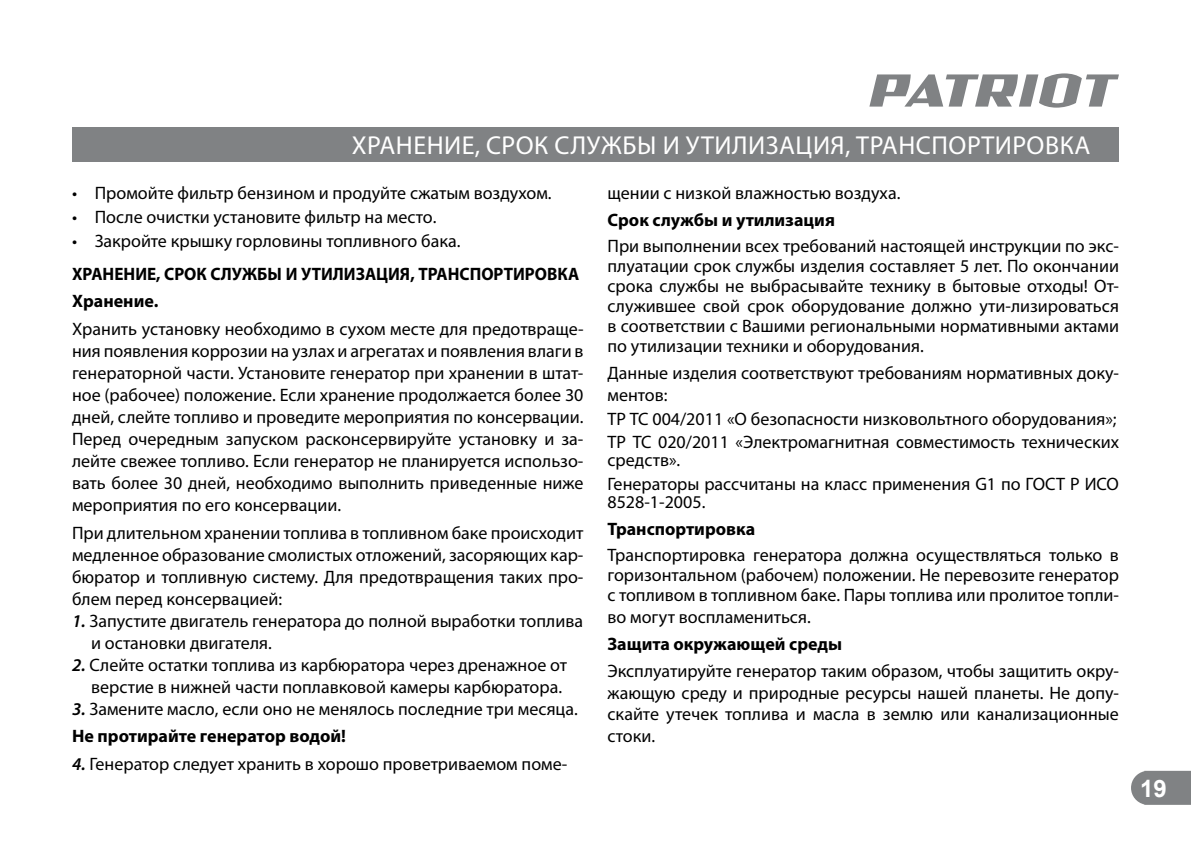
<style>
.page{position:relative;width:1191px;height:842px;background:#fff}
.page>*{position:absolute;margin:0;border:0;box-sizing:border-box;transform-origin:0 0}
.t1{font:26px "Myriad Pro";letter-spacing:.02em;color:#fff}
.t2{font:700 24px "Arial";color:#fff}
.t3{font:18px/22px "Myriad Pro";color:#000;text-align:justify}
.t4{font:700 18px "Myriad Pro";color:#000}
.t5{font:700 18px/27.2px "Myriad Pro";color:#000;scale:.95 1}
.s1{font-weight:600;font-style:italic}
.s2{font-weight:700}
</style>
<div class="page">
<svg style="left:1131px;top:771px;width:60px;height:34px;background:#888a8b"></svg>
<svg style="left:869px;top:73px;width:250px;height:35px"></svg>
<div style="left:72px;top:127px;width:1047px;height:34px;background:#808284"></div>
<h1 class="t1" style="left:352px;top:133px;width:740px">ХРАНЕНИЕ, СРОК СЛУЖБЫ И УТИЛИЗАЦИЯ, ТРАНСПОРТИРОВКА</h1>
<p class="t3" style="left:72px;top:183px;width:481px">• Промойте фильтр бензином и продуйте сжатым воздухом.</p>
<p class="t3" style="left:72px;top:206px;width:366px">• После очистки установите фильтр на место.</p>
<p class="t3" style="left:72px;top:230px;width:390px">• Закройте крышку горловины топливного бака.</p>
<p class="t5" style="left:72px;top:261px;width:535px">ХРАНЕНИЕ, СРОК СЛУЖБЫ И УТИЛИЗАЦИЯ, ТРАНСПОРТИРОВКА<br>Хранение.</p>
<p class="t3" style="left:72px;top:319px;width:513px">Хранить установку необходимо в сухом месте для предотвраще&shy;ния появления коррозии на узлах и агрегатах и появления влаги в генераторной части. Установите генератор при хранении в штат&shy;ное (рабочее) положение. Если хранение продолжается более 30 дней, слейте топливо и проведите мероприятия по консервации.<br>Перед очередным запуском расконсервируйте установку и за&shy;лейте свежее топливо. Если генератор не планируется использо&shy;вать более 30 дней, необходимо выполнить приведенные ниже мероприятия по его консервации.</p>
<p class="t3" style="left:72px;top:522px;width:513px">При длительном хранении топлива в топливном баке происходит медленное образование смолистых отложений, засоряющих кар&shy;бюратор и топливную систему. Для предотвращения таких про&shy;блем перед консервацией:</p>
<p class="t3" style="left:91px;top:610px;width:493px;text-indent:-19px"><span class="s1">1.</span> Запустите двигатель генератора до полной выработки топлива и остановки двигателя.</p>
<p class="t3" style="left:72px;top:654px;width:497px;text-align:right"><span class="s1">2.</span> Слейте остатки топлива из карбюратора через дренажное от верстие в нижней части поплавковой камеры карбюратора.</p>
<p class="t3" style="left:72px;top:696px;width:507px;line-height:27.6px"><span class="s1">3.</span> Замените масло, если оно не менялось последние три месяца.<br><span class="s2">Не протирайте генератор водой!</span></p>
<p class="t3" style="left:72px;top:754px;width:497px"><span class="s1">4.</span> Генератор следует хранить в хорошо проветриваемом поме-</p>
<p class="t3" style="left:607px;top:183px;width:294px">щении с низкой влажностью воздуха.</p>
<p class="t4" style="left:607px;top:211px;width:229px">Срок службы и утилизация</p>
<p class="t3" style="left:607px;top:237px;width:513px;line-height:20px">При выполнении всех требований настоящей инструкции по экс&shy;плуатации срок службы изделия составляет 5 лет. По окончании срока службы не выбрасывайте технику в бытовые отходы! От&shy;служившее свой срок оборудование должно ути-лизироваться в соответствии с Вашими региональными нормативными актами по утилизации техники и оборудования.</p>
<p class="t3" style="left:607px;top:363px;width:513px">Данные изделия соответствуют требованиям нормативных доку&shy;ментов:</p>
<p class="t3" style="left:607px;top:407px;width:513px;line-height:23.6px">ТР ТС 004/2011 «О безопасности низковольтного оборудования»;<br>ТР ТС 020/2011 «Электромагнитная совместимость технических</p>
<p class="t3" style="left:607px;top:449px;width:513px;line-height:23.6px">средств».<br>Генераторы рассчитаны на класс применения G1 по ГОСТ Р ИСО</p>
<p class="t3" style="left:607px;top:492px;width:99px">8528-1-2005.</p>
<p class="t4" style="left:607px;top:520px;width:149px">Транспортировка</p>
<p class="t3" style="left:607px;top:545px;width:513px;line-height:20.6px">Транспортировка генератора должна осуществляться только в горизонтальном (рабочем) положении. Не перевозите генератор с топливом в топливном баке. Пары топлива или пролитое топли&shy;во могут воспламениться.</p>
<p class="t4" style="left:607px;top:635px;width:236px">Защита окружающей среды</p>
<p class="t3" style="left:607px;top:661px;width:513px">Эксплуатируйте генератор таким образом, чтобы защитить окру&shy;жающую среду и природные ресурсы нашей планеты. Не допу&shy;скайте утечек топлива и масла в землю или канализационные стоки.</p>
<h2 class="t2" style="left:1140px;top:774px;width:28px">19</h2>
</div>
